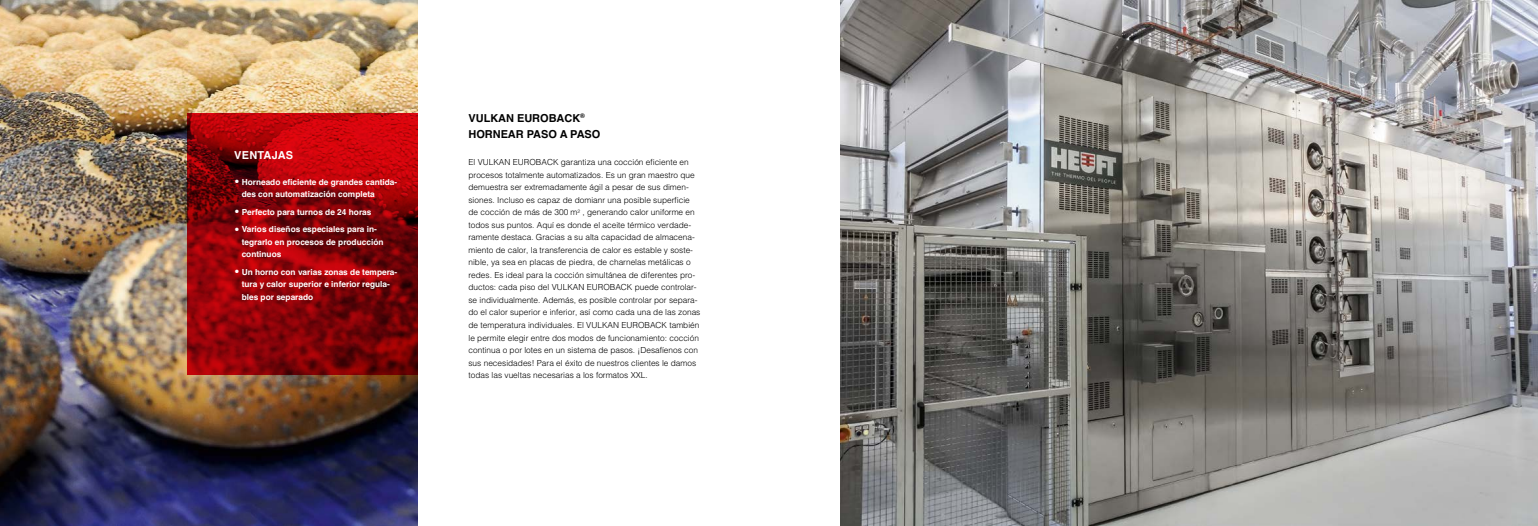
<style>
.page{position:relative;width:1538px;height:526px;background:#fff}
.page>*{position:absolute;margin:0;border:0;box-sizing:border-box;transform-origin:0 0}
.Subline_schwarz_ES{font:700 10.94px/15.8px "Helvetica";color:#000}
.Besonderheiten_ES{font:700 10.94px "Helvetica";letter-spacing:.02em;color:#fff}
.Fliestext_schwarz_ES{font:300 8.31px/12.5px "Helvetica";color:#000}
.t1{font:700 8.31px/12.5px "Helvetica";color:#fff}
.s1{font-size:15.75px}
</style>
<div class="page">
<img style="left:840px;top:0;width:698px;height:526px">
<img style="left:0;top:0;width:418px;height:526px">
<svg style="left:187px;top:114px;width:231px;height:261px;background:#910308"></svg>
<p class="Besonderheiten_ES" style="left:234px;top:146px;width:60px">VENTAJAS</p>
<p class="t1" style="left:242px;top:175px;width:157px;text-indent:-7px"><span class="s1">•</span> Horneado eficiente de grandes cantida&shy;des con automatización completa</p>
<p class="t1" style="left:234px;top:205px;width:139px"><span class="s1">•</span> Perfecto para turnos de 24 horas</p>
<p class="t1" style="left:242px;top:223px;width:143px;text-indent:-7px"><span class="s1">•</span> Varios diseños especiales para in&shy;tegrarlo en procesos de producción continuos</p>
<p class="t1" style="left:242px;top:265px;width:157px;text-indent:-7px"><span class="s1">•</span> Un horno con varias zonas de tempera&shy;tura y calor superior e inferior regula&shy;bles por separado</p>
<p class="Subline_schwarz_ES" style="left:468px;top:110px;width:133px">VULKAN EUROBACK<sup>®<br></sup>HORNEAR PASO A PASO</p>
<p class="Fliestext_schwarz_ES" style="left:468px;top:155px;width:233px">El VULKAN EUROBACK garantiza una cocción eficiente en procesos totalmente automatizados. Es un gran maestro que demuestra ser extremadamente ágil a pesar de sus dimen&shy;siones. Incluso es capaz de domianr una posible superficie de cocción de más de 300 m<sup>2</sup> , generando calor uniforme en todos sus puntos. Aquí es donde el aceite térmico verdade&shy;ramente destaca. Gracias a su alta capacidad de almacena&shy;miento de calor, la transferencia de calor es estable y soste&shy;nible, ya sea en placas de piedra, de charnelas metálicas o redes. Es ideal para la cocción simultánea de diferentes pro&shy;ductos: cada piso del VULKAN EUROBACK puede controlar&shy;se individualmente. Además, es posible controlar por separa&shy;do el calor superior e inferior, así como cada una de las zonas de temperatura individuales. El VULKAN EUROBACK también le permite elegir entre dos modos de funcionamiento: cocción continua o por lotes en un sistema de pasos. ¡Desafíenos con sus necesidades! Para el éxito de nuestros clientes le damos todas las vueltas necesarias a los formatos XXL.</p>
</div>
